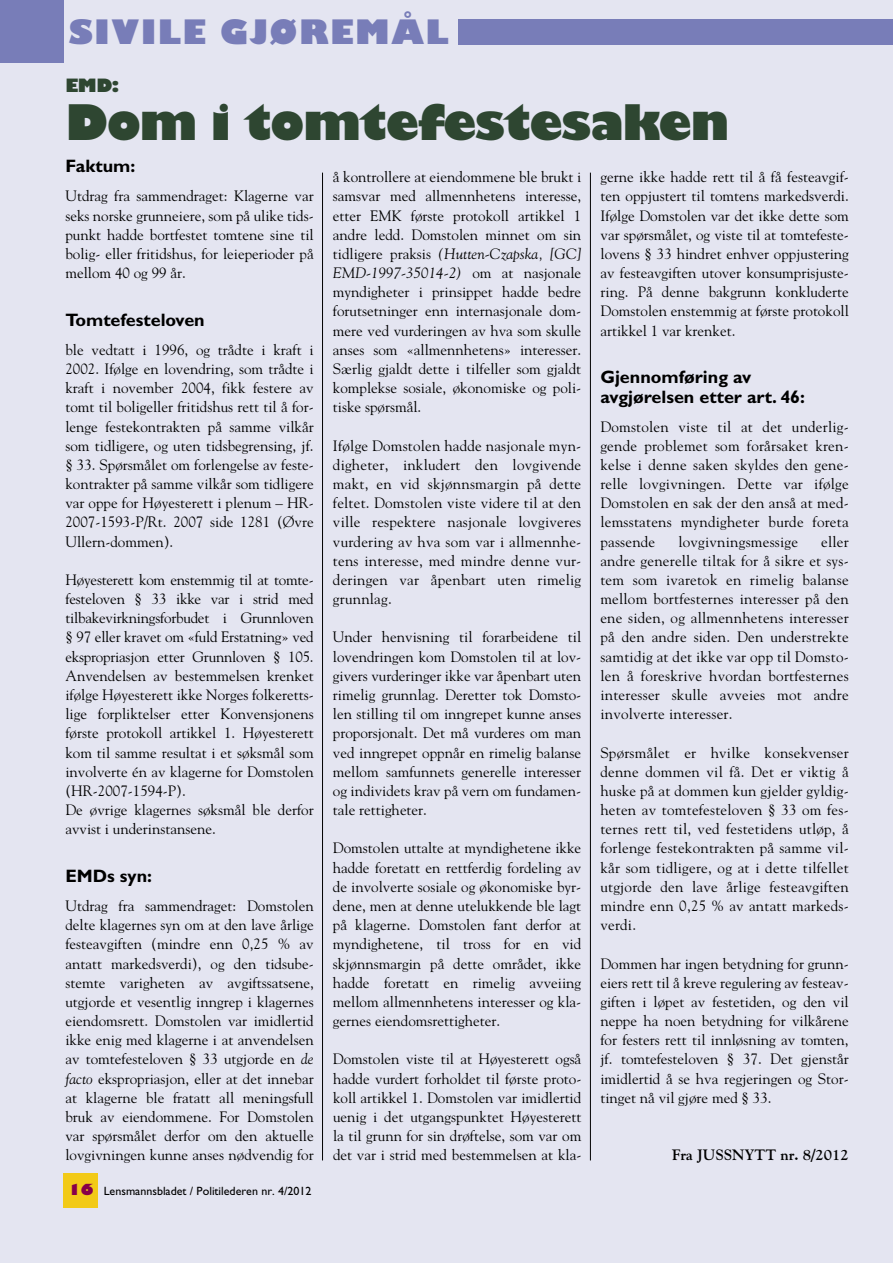
<style>
.page{position:relative;width:893px;height:1263px;background:#e4e5f1}
.page>*{position:absolute;margin:0;border:0;box-sizing:border-box;transform-origin:0 0}
.t1{font:800 48px "Gill Sans";letter-spacing:-.025em;color:#2e4631}
.t2{font:800 33px "Gill Sans";letter-spacing:.045em;color:#787db8}
.t3{font:700 18px/19.5px "Gill Sans";color:#000}
.t4{font:800 18px "Gill Sans";color:#2e4631}
.t5{font:15px/19.2px "Goudy";color:#000;text-align:justify}
.t6{font:700 15px "Goudy";color:#000}
.t7{font:12px "Gill Sans";color:#000}
.s1{font-style:italic}
.s2{font-weight:800;font-size:15px;color:#87004a}
</style>
<div class="page">
<div style="left:64px;top:1173px;width:34px;height:34px;background:#f2ca17"></div>
<div style="left:459px;top:19px;width:434px;height:25px;background:#787db8"></div>
<div style="left:0;top:0;width:64px;height:63px;background:#787db8"></div>
<hr style="left:590px;top:173px;width:1px;height:987px;background:#000">
<hr style="left:322px;top:173px;width:1px;height:987px;background:#000">
<h2 class="t2" style="left:69px;top:20px;width:381px">SIVILE GJØREMÅL</h2>
<p class="t4" style="left:65px;top:78px;width:55px">EMD:</p>
<h1 class="t1" style="left:65px;top:104px;width:665px">Dom i tomtefestesaken</h1>
<p class="t3" style="left:65px;top:158px;width:71px">Faktum:</p>
<p class="t5" style="left:65px;top:187px;width:250px">Utdrag fra sammendraget: Klagerne var seks norske grunneiere, som på ulike tids&shy;punkt hadde bortfestet tomtene sine til bolig- eller fritidshus, for leieperioder på mellom 40 og 99 år.</p>
<p class="t3" style="left:65px;top:312px;width:141px">Tomtefesteloven</p>
<p class="t5" style="left:65px;top:340px;width:250px">ble vedtatt i 1996, og trådte i kraft i 2002. Ifølge en lovendring, som trådte i kraft i november 2004, fikk festere av tomt til boligeller fritidshus rett til å for&shy;lenge festekontrakten på samme vilkår som tidligere, og uten tidsbegrensing, jf. § 33. Spørsmålet om forlengelse av feste&shy;kontrakter på samme vilkår som tidligere var oppe for Høyesterett i plenum – HR-2007-1593-P/Rt. 2007 side 1281 (Øvre Ullern-dommen).</p>
<p class="t5" style="left:65px;top:570px;width:250px;text-align:left">Høyesterett kom enstemmig til at tomte&shy;festeloven § 33 ikke var i strid med tilbakevirkningsforbudet i Grunnloven § 97 eller kravet om «fuld Erstatning» ved ekspropriasjon etter Grunnloven § 105.<br>Anvendelsen av bestemmelsen krenket ifølge Høyesterett ikke Norges folkeretts&shy;lige forpliktelser etter Konvensjonens første protokoll artikkel 1. Høyesterett kom til samme resultat i et søksmål som involverte én av klagerne for Domstolen (HR-2007-1594-P).<br>De øvrige klagernes søksmål ble derfor avvist i underinstansene.</p>
<p class="t3" style="left:65px;top:868px;width:88px">EMDs syn:</p>
<p class="t5" style="left:65px;top:896px;width:250px">Utdrag fra sammendraget: Domstolen delte klagernes syn om at den lave årlige festeavgiften (mindre enn 0,25 % av antatt markedsverdi), og den tidsube&shy;stemte varigheten av avgiftssatsene, utgjorde et vesentlig inngrep i klagernes eiendomsrett. Domstolen var imidlertid ikke enig med klagerne i at anvendelsen av tomtefesteloven § 33 utgjorde en <span class="s1">de facto</span> ekspropriasjon, eller at det innebar at klagerne ble fratatt all meningsfull bruk av eiendommene. For Domstolen var spørsmålet derfor om den aktuelle lovgivningen kunne anses nødvendig for</p>
<p class="t7" style="left:68px;top:1186px;width:245px"><span class="s2">16</span> Lensmannsbladet / Politilederen nr. 4/2012</p>
<p class="t5" style="left:333px;top:167px;width:250px">å kontrollere at eiendommene ble brukt i samsvar med allmennhetens interesse, etter EMK første protokoll artikkel 1 andre ledd. Domstolen minnet om sin tidligere praksis <span class="s1">(Hutten-Czapska, [GC] EMD-1997-35014-2)</span> om at nasjonale myndigheter i prinsippet hadde bedre forutsetninger enn internasjonale dom&shy;mere ved vurderingen av hva som skulle anses som «allmennhetens» interesser.<br>Særlig gjaldt dette i tilfeller som gjaldt komplekse sosiale, økonomiske og poli&shy;tiske spørsmål.</p>
<p class="t5" style="left:333px;top:436px;width:250px">Ifølge Domstolen hadde nasjonale myn&shy;digheter, inkludert den lovgivende makt, en vid skjønnsmargin på dette feltet. Domstolen viste videre til at den ville respektere nasjonale lovgiveres vurdering av hva som var i allmennhe&shy;tens interesse, med mindre denne vur&shy;deringen var åpenbart uten rimelig grunnlag.</p>
<p class="t5" style="left:333px;top:628px;width:250px">Under henvisning til forarbeidene til lovendringen kom Domstolen til at lov&shy;givers vurderinger ikke var åpenbart uten rimelig grunnlag. Deretter tok Domsto&shy;len stilling til om inngrepet kunne anses proporsjonalt. Det må vurderes om man ved inngrepet oppnår en rimelig balanse mellom samfunnets generelle interesser og individets krav på vern om fundamen&shy;tale rettigheter.</p>
<p class="t5" style="left:333px;top:839px;width:250px">Domstolen uttalte at myndighetene ikke hadde foretatt en rettferdig fordeling av de involverte sosiale og økonomiske byr&shy;dene, men at denne utelukkende ble lagt på klagerne. Domstolen fant derfor at myndighetene, til tross for en vid skjønnsmargin på dette området, ikke hadde foretatt en rimelig avveiing mellom allmennhetens interesser og kla&shy;gernes eiendomsrettigheter.</p>
<p class="t5" style="left:333px;top:1050px;width:250px">Domstolen viste til at Høyesterett også hadde vurdert forholdet til første proto&shy;koll artikkel 1. Domstolen var imidlertid uenig i det utgangspunktet Høyesterett la til grunn for sin drøftelse, som var om det var i strid med bestemmelsen at kla-</p>
<p class="t5" style="left:600px;top:167px;width:250px">gerne ikke hadde rett til å få festeavgif&shy;ten oppjustert til tomtens markedsverdi.<br>Ifølge Domstolen var det ikke dette som var spørsmålet, og viste til at tomtefeste&shy;lovens § 33 hindret enhver oppjustering av festeavgiften utover konsumprisjuste&shy;ring. På denne bakgrunn konkluderte Domstolen enstemmig at første protokoll artikkel 1 var krenket.</p>
<p class="t3" style="left:600px;top:369px;width:206px">Gjennomføring av avgjørelsen etter art. 46:</p>
<p class="t5" style="left:600px;top:417px;width:250px">Domstolen viste til at det underlig&shy;gende problemet som forårsaket kren&shy;kelse i denne saken skyldes den gene&shy;relle lovgivningen. Dette var ifølge Domstolen en sak der den anså at med&shy;lemsstatens myndigheter burde foreta passende</p>
<p class="t5" style="left:600px;top:532px;width:250px;text-indent:221px">eller andre generelle tiltak for å sikre et sys&shy;tem som ivaretok en rimelig balanse mellom bortfesternes interesser på den ene siden, og allmennhetens interesser på den andre siden. Den understrekte samtidig at det ikke var opp til Domsto&shy;len å foreskrive hvordan bortfesternes interesser skulle avveies mot andre involverte interesser.</p>
<p class="t5" style="left:600px;top:743px;width:250px">Spørsmålet er hvilke konsekvenser denne dommen vil få. Det er viktig å huske på at dommen kun gjelder gyldig&shy;heten av tomtefesteloven § 33 om fes&shy;ternes rett til, ved festetidens utløp, å forlenge festekontrakten på samme vil&shy;kår som tidligere, og at i dette tilfellet utgjorde den lave årlige festeavgiften mindre enn 0,25 % av antatt markeds&shy;verdi.</p>
<p class="t5" style="left:600px;top:954px;width:250px">Dommen har ingen betydning for grunn&shy;eiers rett til å kreve regulering av festeav&shy;giften i løpet av festetiden, og den vil neppe ha noen betydning for vilkårene for festers rett til innløsning av tomten, jf. tomtefesteloven § 37. Det gjenstår imidlertid å se hva regjeringen og Stor&shy;tinget nå vil gjøre med § 33.</p>
<p class="t5" style="left:678px;top:532px;width:121px">lovgivningsmessige</p>
<p class="t6" style="left:672px;top:1146px;width:178px">Fra JUSSNYTT nr. 8/2012</p>
</div>
